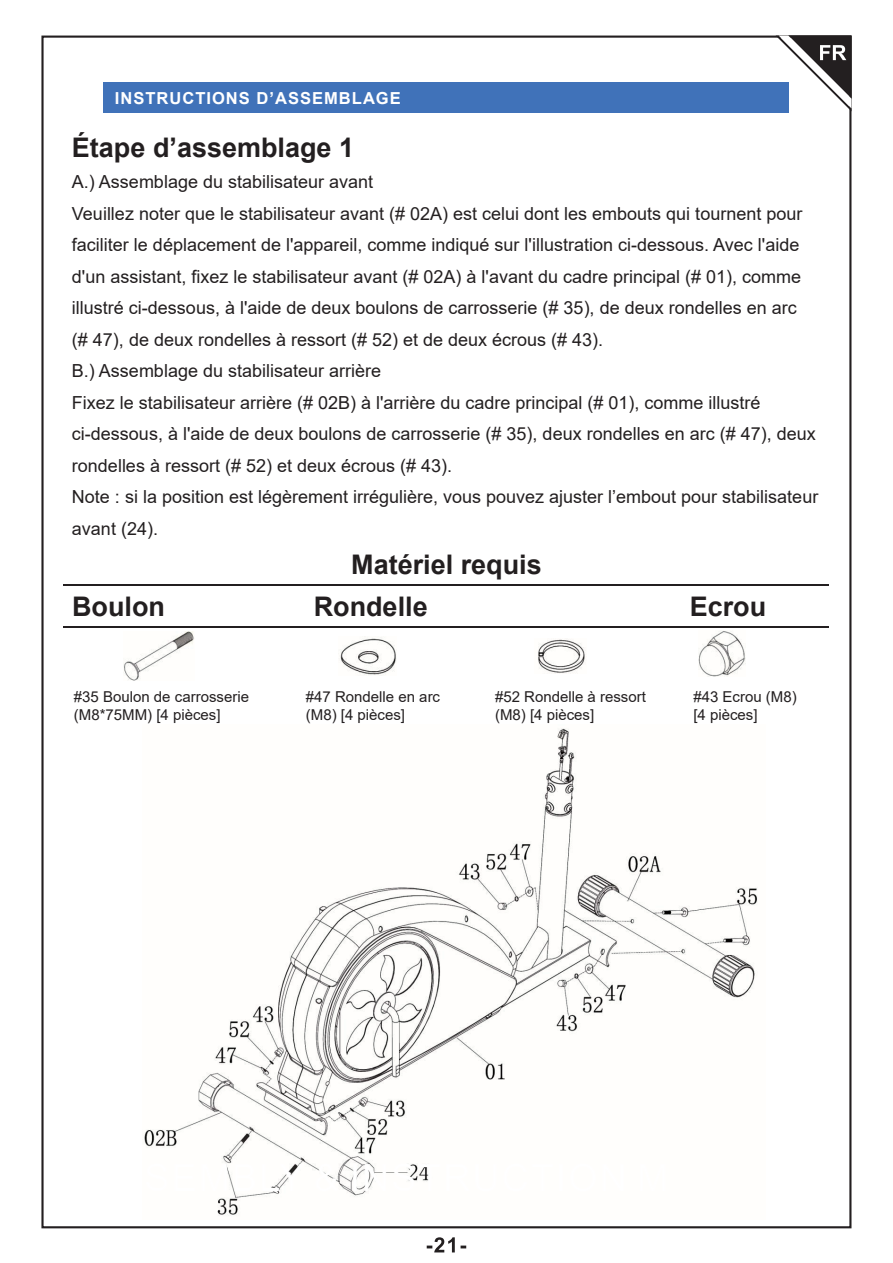
<style>
.page{position:relative;width:893px;height:1263px;background:#fff}
.page>*{position:absolute;margin:0;border:0;box-sizing:border-box;transform-origin:0 0}
.t1{font:700 27px "Arial";color:#231f20}
.t2{font:18px/31.5px "Arial";color:#231f20}
.t3{font:700 16.5px "Arial";letter-spacing:.06em;color:#fff}
.t4{font:15px/18px "Arial";color:#231f20}
</style>
<div class="page">
<img style="left:144px;top:728px;width:614px;height:488px">
<div style="left:103px;top:82px;width:686px;height:31px;background:#4072b9"></div>
<hr style="left:64px;top:584px;width:765px;height:2px;background:#231f20">
<hr style="left:64px;top:626px;width:765px;height:2px;background:#231f20">
<img style="left:123px;top:632px;width:71px;height:48px">
<img style="left:340px;top:637px;width:57px;height:38px">
<img style="left:538px;top:639px;width:48px;height:34px">
<img style="left:699px;top:631px;width:47px;height:46px">
<svg style="left:775px;top:35px;width:77px;height:79px"></svg>
<svg style="left:427px;top:1237px;width:39px;height:15px"></svg>
<p class="t3" style="left:115px;top:86px;width:288px">INSTRUCTIONS D’ASSEMBLAGE</p>
<h1 class="t1" style="left:72px;top:128px;width:284px">Étape d’assemblage 1</h1>
<p class="t2" style="left:72px;top:166px;width:748px">A.) Assemblage du stabilisateur avant<br>Veuillez noter que le stabilisateur avant (# 02A) est celui dont les embouts qui tournent pour faciliter le déplacement de l'appareil, comme indiqué sur l'illustration ci-dessous. Avec l'aide d'un assistant, fixez le stabilisateur avant (# 02A) à l'avant du cadre principal (# 01), comme illustré ci-dessous, à l'aide de deux boulons de carrosserie (# 35), de deux rondelles en arc<br>(# 47), de deux rondelles à ressort (# 52) et de deux écrous (# 43).<br>B.) Assemblage du stabilisateur arrière<br>Fixez le stabilisateur arrière (# 02B) à l'arrière du cadre principal (# 01), comme illustré ci-dessous, à l'aide de deux boulons de carrosserie (# 35), deux rondelles en arc (# 47), deux rondelles à ressort (# 52) et deux écrous (# 43).<br>Note : si la position est légèrement irrégulière, vous pouvez ajuster l’embout pour stabilisateur avant (24).</p>
<h1 class="t1" style="left:351px;top:546px;width:192px">Matériel requis</h1>
<h1 class="t1" style="left:72px;top:588px;width:94px">Boulon</h1>
<h1 class="t1" style="left:314px;top:588px;width:116px">Rondelle</h1>
<h1 class="t1" style="left:690px;top:588px;width:78px">Ecrou</h1>
<p class="t4" style="left:74px;top:687px;width:177px">#35 Boulon de carrosserie (M8*75MM) [4 pièces]</p>
<p class="t4" style="left:306px;top:687px;width:136px">#47 Rondelle en arc (M8) [4 pièces]</p>
<p class="t4" style="left:495px;top:687px;width:152px">#52 Rondelle à ressort (M8) [4 pièces]</p>
<p class="t4" style="left:693px;top:687px;width:105px">#43 Ecrou (M8) [4 pièces]</p>
</div>
